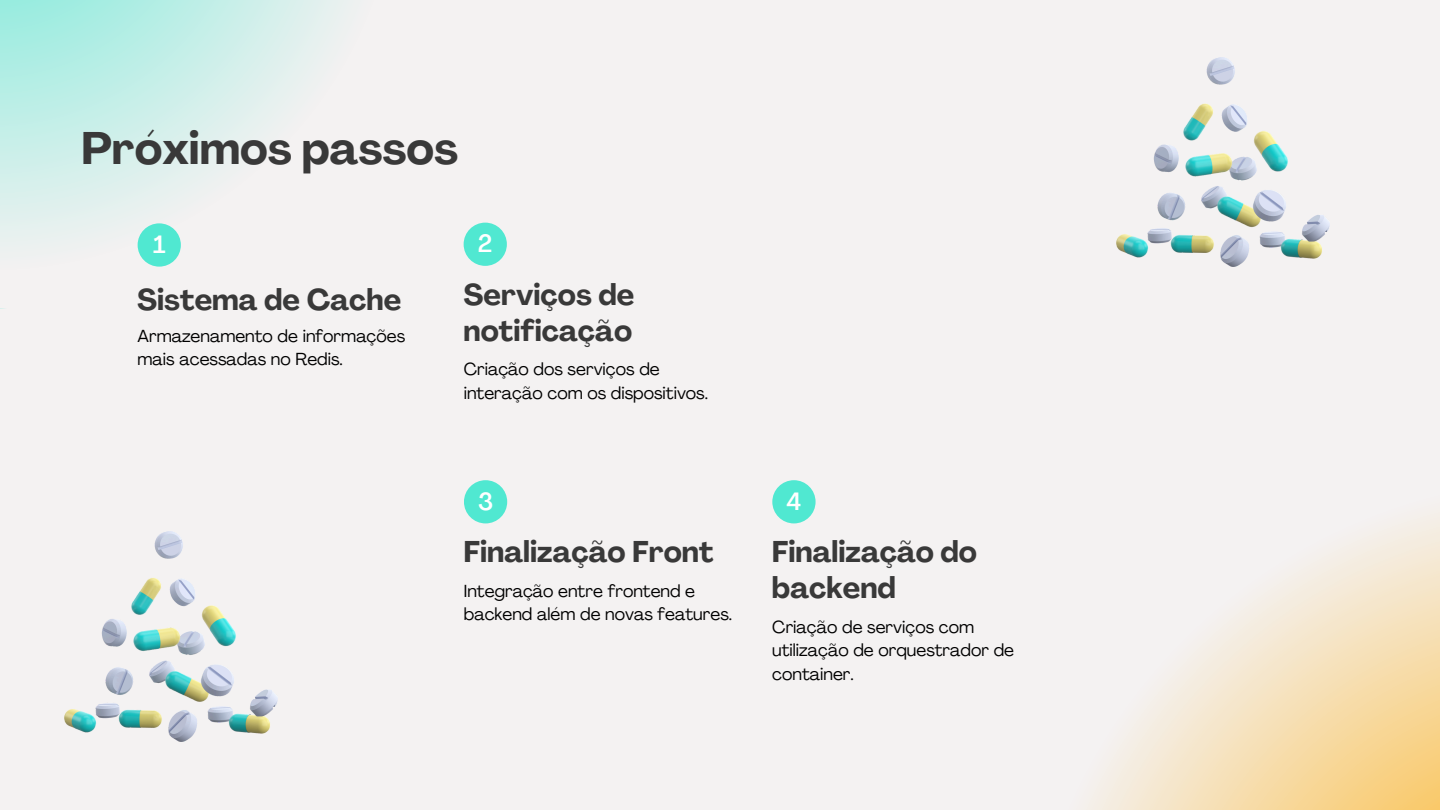
<style>
.page{position:relative;width:1440px;height:810px;background:#f4f2f2}
.page>*{position:absolute;margin:0;border:0;box-sizing:border-box;transform-origin:0 0}
.t1{font:700 45px "Agrandir";color:#393939}
.t2{font:700 29.6px/36.1px "Agrandir";color:#393939}
.t3{font:500 24.6px "Agrandir";color:#fff}
.t4{font:17.2px/23.5px "Agrandir";color:#000}
</style>
<div class="page">
<svg style="left:0;top:0;width:344px;height:266px"></svg>
<svg style="left:1091px;top:517px;width:349px;height:293px"></svg>
<div style="left:138px;top:223px;width:43px;height:44px;background:#50e8d1;border-radius:50%"></div>
<div style="left:464px;top:223px;width:43px;height:43px;background:#50e8d1;border-radius:50%"></div>
<div style="left:464px;top:480px;width:43px;height:43px;background:#50e8d1;border-radius:50%"></div>
<img style="left:64px;top:532px;width:213px;height:209px">
<div style="left:772px;top:480px;width:44px;height:43px;background:#50e8d1;border-radius:50%"></div>
<img style="left:1116px;top:57px;width:213px;height:210px">
<p class="t1" style="left:81px;top:130px;width:379px">Próximos passos</p>
<p class="t3" style="left:153px;top:234px;width:14px">1</p>
<h2 class="t3" style="left:478px;top:234px;width:16px">2</h2>
<p class="t2" style="left:137px;top:285px;width:266px">Sistema de Cache</p>
<h1 class="t4" style="left:138px;top:326px;width:269px">Armazenamento de informações mais acessadas no Redis.</h1>
<p class="t2" style="left:464px;top:279px;width:172px">Serviços de notificação</p>
<p class="t4" style="left:464px;top:359px;width:246px">Criação dos serviços de interação com os dispositivos.</p>
<h2 class="t3" style="left:478px;top:491px;width:17px">3</h2>
<p class="t2" style="left:464px;top:537px;width:252px">Finalização Front</p>
<p class="t4" style="left:464px;top:580px;width:270px">Integração entre frontend e backend além de novas features.</p>
<h2 class="t3" style="left:787px;top:491px;width:16px">4</h2>
<p class="t2" style="left:772px;top:537px;width:207px">Finalização do backend</p>
<p class="t4" style="left:772px;top:617px;width:243px">Criação de serviços com utilização de orquestrador de container.</p>
</div>
